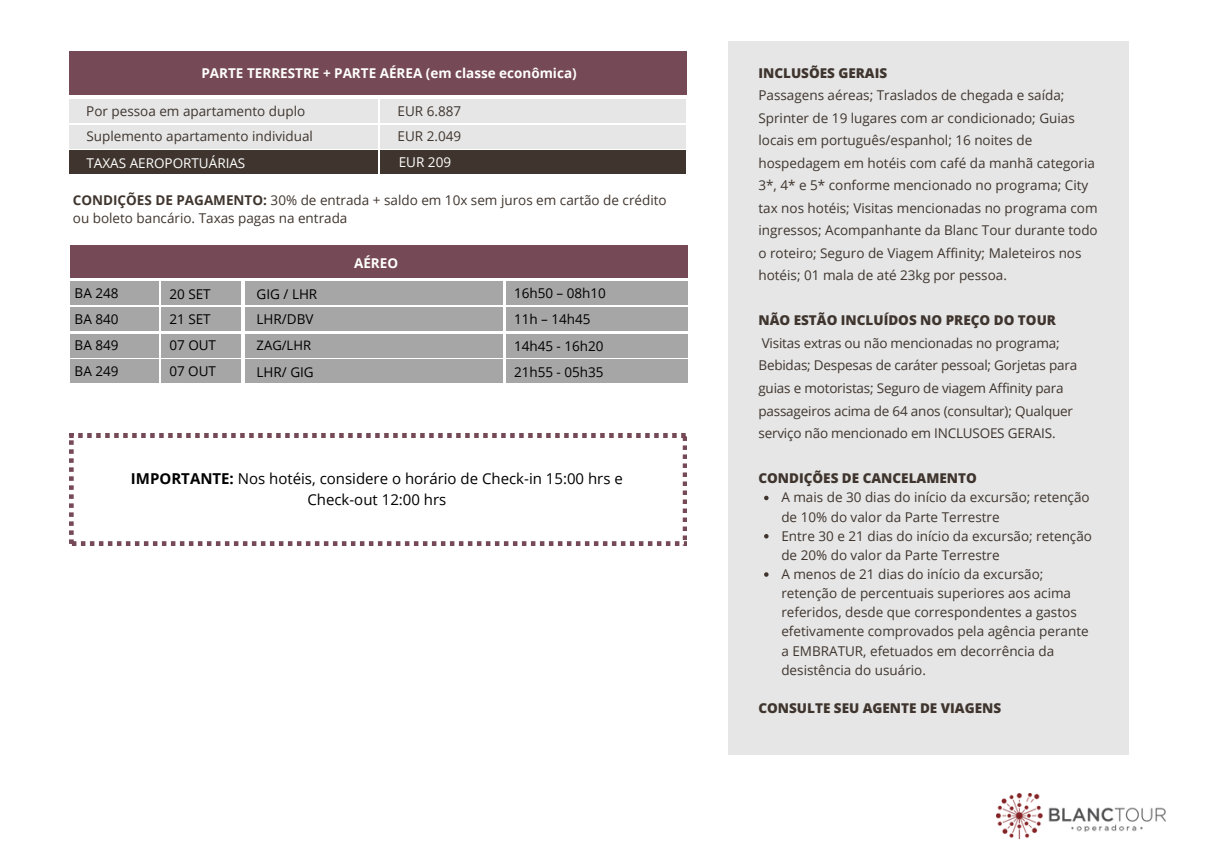
<style>
.page{position:relative;width:1215px;height:867px;background:#fff}
.page>*{position:absolute;margin:0;border:0;box-sizing:border-box;transform-origin:0 0}
.t1{font:15px/21.3px "Open Sans";color:#000;text-align:center}
.t2{font:13.5px/22.5px "Open Sans";color:#3f352e}
.t3{font:13.5px "Open Sans";color:#000}
.t4{font:700 13.5px "Open Sans";color:#fff}
.t5{font:800 13.5px "Open Sans";color:#3f352e}
.t6{font:13.5px "Open Sans";color:#fff}
.t7{font:13.05px "Open Sans";color:#000}
.s1{font-weight:700}
.s2{font-weight:800}
</style>
<div class="page">
<div style="left:728px;top:42px;width:400px;height:712px;background:#e6e6e6"></div>
<div style="left:69px;top:51px;width:617px;height:43px;background:#764956"></div>
<div style="left:381px;top:100px;width:305px;height:23px;background:#e6e6e6"></div>
<div style="left:381px;top:125px;width:305px;height:23px;background:#e6e6e6"></div>
<div style="left:69px;top:100px;width:308px;height:23px;background:#e6e6e6"></div>
<div style="left:69px;top:125px;width:309px;height:23px;background:#e6e6e6"></div>
<div style="left:70px;top:245px;width:617px;height:33px;background:#764956"></div>
<div style="left:161px;top:282px;width:80px;height:23px;background:#a6a6a6"></div>
<div style="left:245px;top:282px;width:258px;height:23px;background:#a6a6a6"></div>
<div style="left:506px;top:282px;width:181px;height:23px;background:#a6a6a6"></div>
<div style="left:161px;top:307px;width:80px;height:23px;background:#a6a6a6"></div>
<div style="left:245px;top:307px;width:258px;height:23px;background:#a6a6a6"></div>
<div style="left:506px;top:307px;width:181px;height:23px;background:#a6a6a6"></div>
<div style="left:161px;top:334px;width:80px;height:23px;background:#a6a6a6"></div>
<div style="left:245px;top:334px;width:258px;height:23px;background:#a6a6a6"></div>
<div style="left:506px;top:334px;width:181px;height:23px;background:#a6a6a6"></div>
<div style="left:161px;top:359px;width:80px;height:23px;background:#a6a6a6"></div>
<div style="left:245px;top:359px;width:258px;height:23px;background:#a6a6a6"></div>
<div style="left:506px;top:359px;width:181px;height:23px;background:#a6a6a6"></div>
<div style="left:70px;top:282px;width:88px;height:23px;background:#a6a6a6"></div>
<div style="left:70px;top:307px;width:88px;height:23px;background:#a6a6a6"></div>
<div style="left:70px;top:334px;width:88px;height:23px;background:#a6a6a6"></div>
<div style="left:70px;top:359px;width:88px;height:23px;background:#a6a6a6"></div>
<div style="left:381px;top:151px;width:305px;height:23px;background:#3f352e"></div>
<div style="left:69px;top:151px;width:309px;height:23px;background:#3f352e"></div>
<svg style="left:764px;top:495px;width:5px;height:5px"></svg>
<svg style="left:764px;top:534px;width:5px;height:4px"></svg>
<svg style="left:764px;top:572px;width:5px;height:4px"></svg>
<svg style="left:69px;top:433px;width:618px;height:112px"></svg>
<img style="left:996px;top:793px;width:170px;height:45px">
<h2 class="t4" style="left:202px;top:63px;width:377px">PARTE TERRESTRE + PARTE AÉREA (em classe econômica)</h2>
<h4 class="t2" style="left:398px;top:99px;width:65px">EUR 6.887</h4>
<h2 class="t2" style="left:398px;top:124px;width:65px">EUR 2.049</h2>
<h2 class="t2" style="left:86px;top:99px;width:221px">Por pessoa em apartamento duplo</h2>
<h2 class="t2" style="left:86px;top:124px;width:228px">Suplemento apartamento individual</h2>
<h4 class="t6" style="left:86px;top:153px;width:160px">TAXAS AEROPORTUÁRIAS</h4>
<h4 class="t6" style="left:399px;top:152px;width:54px">EUR 209</h4>
<h4 class="t2" style="left:73px;top:191px;width:595px;line-height:18px"><span class="s1">CONDIÇÕES DE PAGAMENTO:</span> 30% de entrada + saldo em 10x sem juros em cartão de crédito ou boleto bancário. Taxas pagas na entrada</h4>
<h1 class="t4" style="left:354px;top:253px;width:46px">AÉREO</h1>
<h2 class="t3" style="left:169px;top:284px;width:43px">20 SET</h2>
<h2 class="t3" style="left:257px;top:284px;width:62px">GIG / LHR</h2>
<h2 class="t3" style="left:514px;top:284px;width:93px">16h50 – 08h10</h2>
<h4 class="t3" style="left:169px;top:309px;width:43px">21 SET</h4>
<h2 class="t3" style="left:257px;top:310px;width:58px">LHR/DBV</h2>
<h2 class="t3" style="left:514px;top:309px;width:78px">11h – 14h45</h2>
<h2 class="t3" style="left:169px;top:335px;width:48px">07 OUT</h2>
<h4 class="t7" style="left:257px;top:336px;width:56px">ZAG/LHR</h4>
<h2 class="t3" style="left:514px;top:336px;width:91px">14h45 - 16h20</h2>
<h2 class="t3" style="left:169px;top:361px;width:48px">07 OUT</h2>
<p class="t3" style="left:257px;top:362px;width:59px">LHR/ GIG</p>
<h4 class="t3" style="left:514px;top:362px;width:91px">21h55 - 05h35</h4>
<h2 class="t3" style="left:75px;top:283px;width:45px">BA 248</h2>
<h2 class="t3" style="left:75px;top:309px;width:45px">BA 840</h2>
<h2 class="t3" style="left:75px;top:336px;width:45px">BA 849</h2>
<h4 class="t3" style="left:75px;top:361px;width:45px">BA 249</h4>
<h1 class="t1" style="left:131px;top:467px;width:493px"><span class="s1">IMPORTANTE:</span> Nos hotéis, considere o horário de Check-in 15:00 hrs e<br>Check-out 12:00 hrs</h1>
<h3 class="t2" style="left:758px;top:61px;width:341px"><span class="s2">INCLUSÕES GERAIS<br></span>Passagens aéreas; Traslados de chegada e saída; Sprinter de 19 lugares com ar condicionado; Guias locais em português/espanhol; 16 noites de hospedagem em hotéis com café da manhã categoria 3*, 4* e 5* conforme mencionado no programa; City tax nos hotéis; Visitas mencionadas no programa com ingressos; Acompanhante da Blanc Tour durante todo o roteiro; Seguro de Viagem Affinity; Maleteiros nos hotéis; 01 mala de até 23kg por pessoa.</h3>
<h4 class="t2" style="left:758px;top:309px;width:320px"><span class="s2">NÃO ESTÃO INCLUÍDOS NO PREÇO DO TOUR </span>Visitas extras ou não mencionadas no programa; Bebidas; Despesas de caráter pessoal; Gorjetas para guias e motoristas; Seguro de viagem Affinity para passageiros acima de 64 anos (consultar); Qualquer serviço não mencionado em INCLUSOES GERAIS.</h4>
<h4 class="t5" style="left:758px;top:468px;width:220px">CONDIÇÕES DE CANCELAMENTO</h4>
<h1 class="t2" style="left:781px;top:487px;width:310px;line-height:19.2px">A mais de 30 dias do início da excursão; retenção de 10% do valor da Parte Terrestre</h1>
<p class="t2" style="left:781px;top:525px;width:312px;line-height:19.2px">Entre 30 e 21 dias do início da excursão; retenção de 20% do valor da Parte Terrestre</p>
<p class="t2" style="left:781px;top:564px;width:309px;line-height:19.2px">A menos de 21 dias do início da excursão; retenção de percentuais superiores aos acima referidos, desde que correspondentes a gastos efetivamente comprovados pela agência perante a EMBRATUR, efetuados em decorrência da desistência do usuário.</p>
<p class="t5" style="left:758px;top:698px;width:244px">CONSULTE SEU AGENTE DE VIAGENS</p>
</div>
